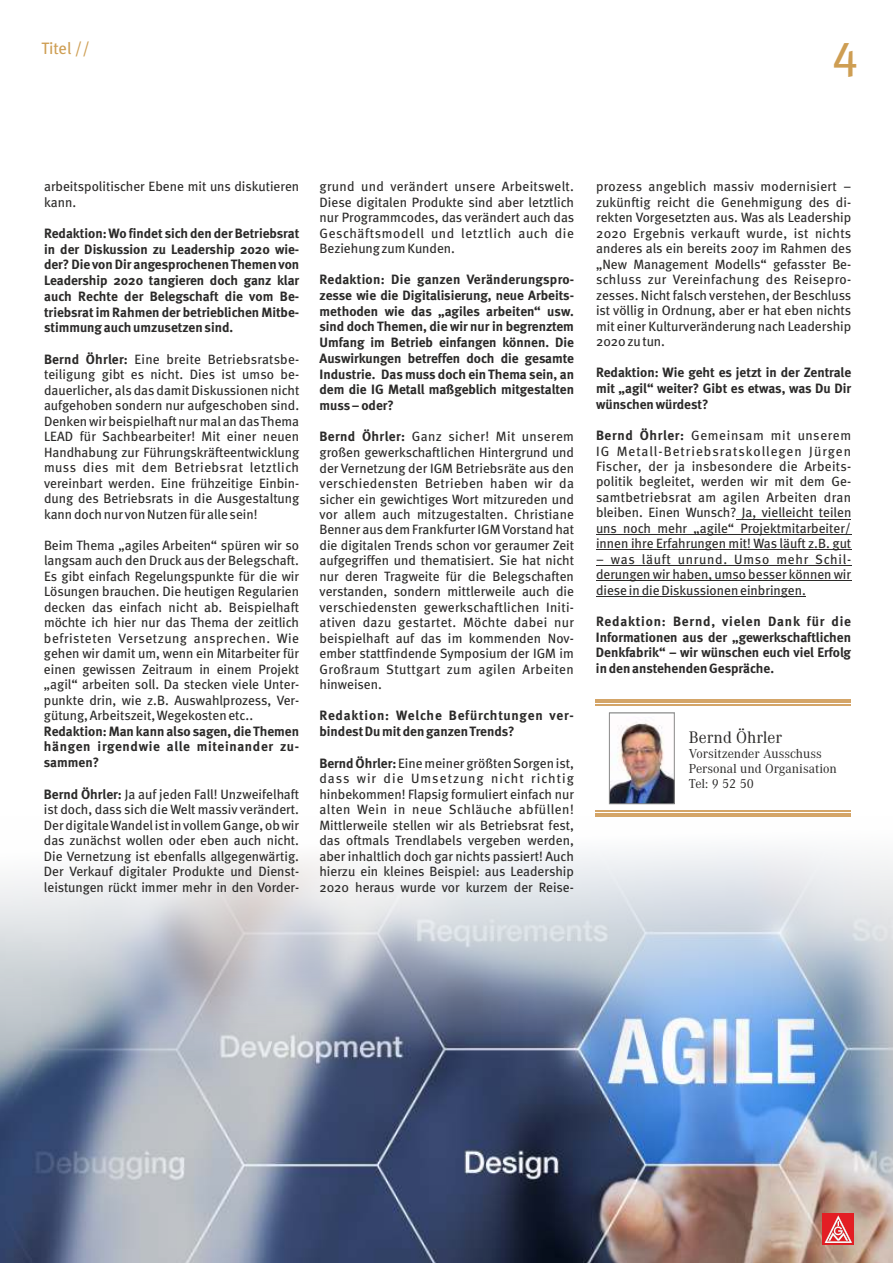
<style>
.page{position:relative;width:893px;height:1263px;background:#fff}
.page>*{position:absolute;margin:0;border:0;box-sizing:border-box;transform-origin:0 0}
.t1{font:47.85px "Meta";color:#ce9e53}
.t2{font:17.25px "Corporate A";color:#2b2a29}
.t3{font:16.5px "Meta Book LF";color:#ce9e53}
.t4{font:13.5px/15.5px "Meta";color:#2b2a29;text-align:justify}
.t5{font:700 13.5px/15.8px "Meta";color:#2b2a29;text-align:justify}
.t6{font:700 13.5px/15.8px "Meta";letter-spacing:.04em;color:#2b2a29}
.t7{font:13.5px/14.7px "Corporate A";color:#2b2a29}
.s1{font-weight:700}
</style>
<div class="page">
<img style="left:0;top:816px;width:893px;height:447px">
<div style="left:822px;top:1213px;width:32px;height:32px;background:#e31e24"></div>
<svg style="left:825px;top:1215px;width:27px;height:28px"></svg>
<hr style="left:736px;top:519px;width:115px;height:1px;background:#2b2a29">
<hr style="left:596px;top:534px;width:255px;height:1px;background:#2b2a29">
<hr style="left:596px;top:550px;width:255px;height:1px;background:#2b2a29">
<hr style="left:596px;top:565px;width:255px;height:1px;background:#2b2a29">
<hr style="left:596px;top:581px;width:255px;height:1px;background:#2b2a29">
<hr style="left:596px;top:596px;width:210px;height:1px;background:#2b2a29">
<hr style="left:595px;top:699px;width:255px;height:3px;background:#d4a568">
<hr style="left:595px;top:704px;width:255px;height:2px;background:#d4a568">
<hr style="left:595px;top:813px;width:255px;height:3px;background:#d4a568">
<hr style="left:595px;top:810px;width:255px;height:1px;background:#d4a568">
<img style="left:611px;top:722px;width:61px;height:80px">
<div style="left:609px;top:713px;width:65px;height:91px;border:1px solid #898989"></div>
<p class="t3" style="left:41px;top:41px;width:50px">Titel //</p>
<h1 class="t1" style="left:833px;top:30px;width:28px">4</h1>
<p class="t4" style="left:44px;top:180px;width:257px">arbeitspolitischer Ebene mit uns diskutieren kann.</p>
<p class="t5" style="left:44px;top:226px;width:257px">Redaktion: Wo findet sich den der Betriebsrat in der Diskussion zu Leadership 2020 wie&shy;der? Die von Dir angesprochenen Themen von Leadership 2020 tangieren doch ganz klar auch Rechte der Belegschaft die vom Be&shy;triebsratim Rahmen der betrieblichen Mitbe&shy;stimmung auch umzusetzen sind.</p>
<p class="t4" style="left:44px;top:352px;width:257px"><span class="s1">Bernd Öhrler:</span> Eine breite Betriebsratsbe&shy;teiligung gibt es nicht. Dies ist umso be&shy;dauerlicher, als das damitDiskussionen nicht aufgehoben sondern nur aufgeschoben sind.<br>Denken wir beispielhaft nur mal an dasThema LEAD für Sachbearbeiter! Mit einer neuen Handhabung zur Führungskräfteentwicklung muss dies mit dem Betriebsrat letztlich vereinbart werden. Eine frühzeitige Einbin&shy;dung des Betriebsrats in die Ausgestaltung kann doch nur von Nutzen für alle sein!</p>
<p class="t4" style="left:44px;top:538px;width:257px">Beim Thema „agiles Arbeiten“ spüren wir so langsam auch den Druck aus der Belegschaft.<br>Es gibt einfach Regelungspunkte für die wir Lösungen brauchen. Die heutigen Regularien decken das einfach nicht ab. Beispielhaft möchte ich hier nur das Thema der zeitlich befristeten Versetzung ansprechen. Wie gehen wir damit um, wenn ein Mitarbeiter für einen gewissen Zeitraum in einem Projekt „agil“ arbeiten soll. Da stecken viele Unter&shy;punkte drin, wie z.B. Auswahlprozess, Ver&shy;gütung, Arbeitszeit, Wegekosten etc..</p>
<p class="t5" style="left:44px;top:724px;width:257px">Redaktion: Man kann also sagen, die Themen hängen irgendwie alle miteinander zu&shy;sammen?</p>
<p class="t4" style="left:44px;top:787px;width:257px"><span class="s1">Bernd Öhrler:</span> Ja auf jeden Fall! Unzweifelhaft ist doch, dass sich die Welt massiv verändert.<br>Der digitale Wandelistin vollem Gange, ob wir das zunächst wollen oder eben auch nicht.<br>Die Vernetzung ist ebenfalls allgegenwärtig.<br>Der Verkauf digitaler Produkte und Dienst&shy;leistungen rückt immer mehr in den Vorder-</p>
<p class="t4" style="left:320px;top:180px;width:256px">grund und verändert unsere Arbeitswelt.<br>Diese digitalen Produkte sind aber letztlich nur Programmcodes, das verändert auch das Geschäftsmodell und letztlich auch die Beziehung zum Kunden.</p>
<p class="t5" style="left:320px;top:273px;width:256px">Redaktion: Die ganzen Veränderungspro&shy;zesse wie die Digitalisierung, neue Arbeits&shy;methoden wie das „agiles arbeiten“ usw. sind doch Themen, die wir nur in begrenztem Umfang im Betrieb einfangen können. Die Auswirkungen betreffen doch die gesamte Industrie. Das muss doch ein Thema sein, an dem die IG Metall maßgeblich mitgestalten muss– oder?</p>
<p class="t4" style="left:319px;top:430px;width:256px"><span class="s1">Bernd Öhrler:</span> Ganz sicher! Mit unserem großen gewerkschaftlichen Hintergrund und der Vernetzung der IGM Betriebsräte aus den verschiedensten Betrieben haben wir da sicher ein gewichtiges Wort mitzureden und vor allem auch mitzugestalten. Christiane Benner aus dem Frankfurter IGM Vorstand hat die digitalen Trends schon vor geraumer Zeit aufgegriffen und thematisiert. Sie hat nicht nur deren Tragweite für die Belegschaften verstanden, sondern mittlerweile auch die verschiedensten gewerkschaftlichen Initi&shy;ativen dazu gestartet. Möchte dabei nur beispielhaft auf das im kommenden Nov&shy;ember stattfindende Symposium der IGM im Großraum Stuttgart zum agilen Arbeiten hinweisen.</p>
<p class="t6" style="left:319px;top:709px;width:256px">Redaktion: Welche Befürchtungen ver&shy;bindestDu mitden ganzen Trends?</p>
<p class="t4" style="left:319px;top:756px;width:256px"><span class="s1">Bernd Öhrler:</span> Eine meiner größten Sorgen ist, dass wir die Umsetzung nicht richtig hinbekommen! Flapsig formuliert einfach nur alten Wein in neue Schläuche abfüllen!<br>Mittlerweile stellen wir als Betriebsrat fest, das oftmals Trendlabels vergeben werden, aber inhaltlich doch gar nichts passiert! Auch hierzu ein kleines Beispiel: aus Leadership 2020 heraus wurde vor kurzem der Reise-</p>
<p class="t4" style="left:596px;top:180px;width:257px">prozess angeblich massiv modernisiert – zukünftig reicht die Genehmigung des di&shy;rekten Vorgesetzten aus. Was als Leadership 2020 Ergebnis verkauft wurde, ist nichts anderes als ein bereits 2007 im Rahmen des „New Management Modells“ gefasster Be&shy;schluss zur Vereinfachung des Reisepro&shy;zesses. Nicht falsch verstehen, der Beschluss ist völlig in Ordnung, aber er hat eben nichts mit einer Kulturveränderung nach Leadership 2020 zu tun.</p>
<p class="t5" style="left:596px;top:366px;width:257px">Redaktion: Wie geht es jetzt in der Zentrale mit „agil“ weiter? Gibt es etwas, was Du Dir wünschen würdest?</p>
<p class="t4" style="left:596px;top:428px;width:257px"><span class="s1">Bernd Öhrler:</span> Gemeinsam mit unserem IG Metall-Betriebsratskollegen Jürgen Fischer, der ja insbesondere die Arbeits&shy;politik begleitet, werden wir mit dem Ge&shy;samtbetriebsrat am agilen Arbeiten dran bleiben. Einen Wunsch? Ja, vielleicht teilen uns noch mehr „agile“ Projektmitarbeiter/ innen ihre Erfahrungen mit! Was läuft z.B. gut</p>
<p class="t4" style="left:596px;top:552px;width:257px">– was läuft unrund. Umso mehr Schil&shy;derungen wir haben, umso besser können wir diese in die Diskussionen einbringen.</p>
<p class="t5" style="left:596px;top:614px;width:257px">Redaktion: Bernd, vielen Dank für die Informationen aus der „gewerkschaftlichen Denkfabrik“ – wir wünschen euch viel Erfolg in den anstehenden Gespräche.</p>
<p class="t2" style="left:689px;top:731px;width:95px">Bernd Öhrler</p>
<p class="t7" style="left:689px;top:748px;width:149px">Vorsitzender Ausschuss<br>Personal und Organisation<br>Tel: 9 52 50</p>
</div>
